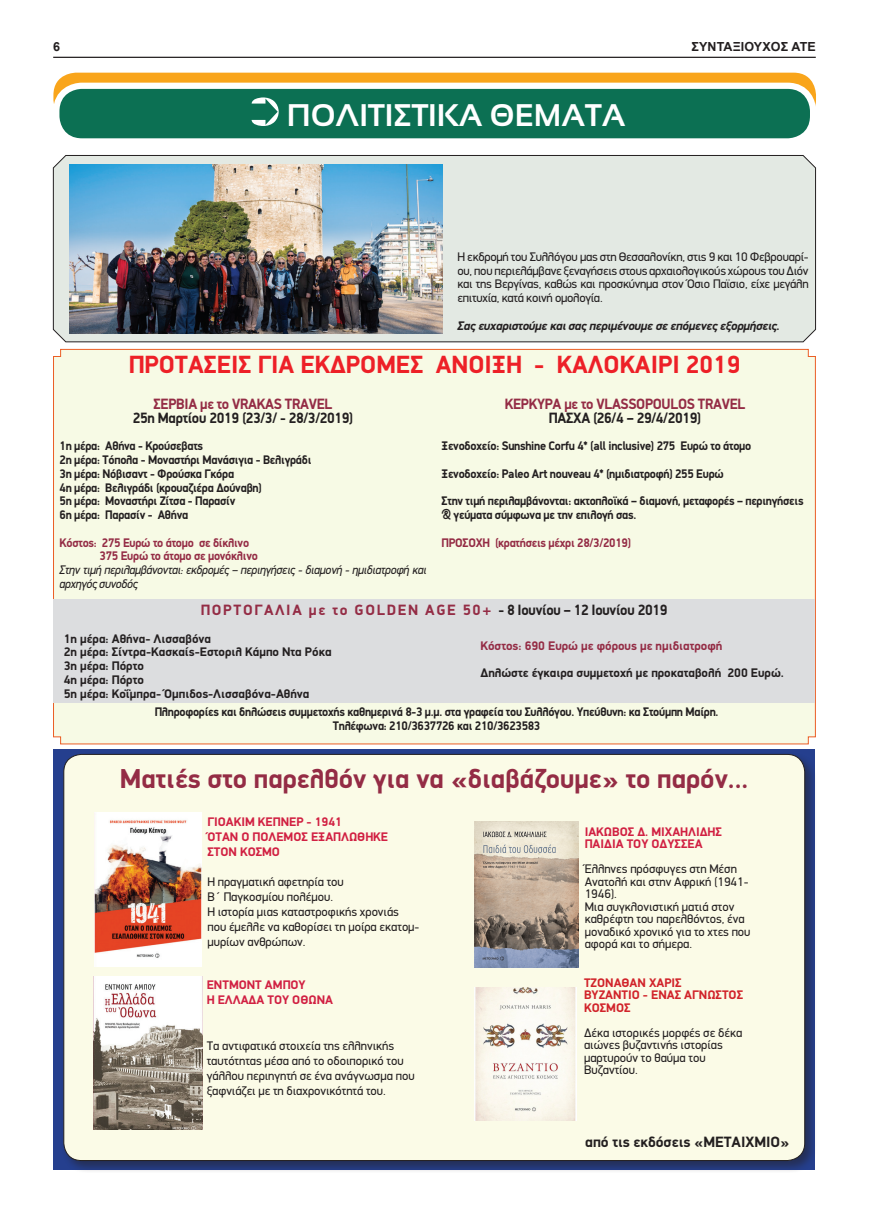
<style>
.page{position:relative;width:869px;height:1205px;background:#fff}
.page>*{position:absolute;margin:0;border:0;box-sizing:border-box;transform-origin:0 0}
.t1{font:700 31.25px "Sansation";color:#fff}
.t2{font:700 27.5px "PF Din Display";color:#942c45}
.t3{font:700 25px "PF Din Display";color:#ed2027}
.t4{font:700 15px "PF Din Display";letter-spacing:-.02em;color:#231f20;scale:.94 1}
.t5{font:700 15px "PF Din Display";letter-spacing:-.02em;color:#942c45;scale:.94 1}
.t6{font:700 15px "PF Din Display";letter-spacing:.11em;color:#942c45}
.t7{font:700 15px "PF Din Display";color:#231f20}
.t8{font:12.5px/12.5px "PF Din Display";color:#231f20}
.t9{font:700 12.5px/13.8px "PF Din Display";letter-spacing:-.02em;color:#231f20;scale:.94 1}
.t10{font:700 12.5px/13.8px "PF Din Display";color:#231f20}
.t11{font:700 12.5px/15px "PF Din Display";color:#d12042}
.t12{font:700 12.5px/13.8px "PF Din Display";letter-spacing:-.02em;color:#942c45;scale:.94 1}
.t13{font:italic 12.5px/13.8px "PF Din Display";letter-spacing:-.02em;color:#231f20;scale:.94 1}
.t14{font:italic 700 12.5px "PF Din Display";letter-spacing:-.02em;color:#231f20}
.t15{font:700 12.5px "PF Din Display";color:#d1232a}
.t16{font:700 12.5px "PF Din Display";color:#942c45}
.t17{font:700 12.5px "Arial";letter-spacing:.01em;color:#231f20}
.s1{color:#231f20}
</style>
<div class="page">
<hr style="left:53px;top:57px;width:762px;height:1px;background:#231f20">
<div style="left:53px;top:349px;width:762px;height:395px;background:#f7fae5"></div>
<div style="left:53px;top:73px;width:762px;height:49px;background:#f9a51b;border-radius:22px"></div>
<div style="left:56px;top:86px;width:756px;height:55px;background:#0c7053;border-radius:26px"></div>
<div style="left:53px;top:83px;width:762px;height:62px;border:6px solid #fff;border-radius:26px"></div>
<svg style="left:251px;top:97px;width:27px;height:29px"></svg>
<div style="left:53px;top:155px;width:762px;height:187px;background:#e3e9e3"></div>
<div style="left:53px;top:599px;width:761px;height:103px;background:#dcdddf"></div>
<img style="left:69px;top:164px;width:373px;height:169px">
<div style="left:61px;top:752px;width:756px;height:421px;background:#231f20;opacity:.5"></div>
<div style="left:64px;top:754px;width:740px;height:406px;background:#fbfbe7;border-radius:18px"></div>
<img style="left:94px;top:813px;width:107px;height:153px">
<img style="left:474px;top:821px;width:104px;height:146px">
<img style="left:93px;top:976px;width:109px;height:154px">
<img style="left:474px;top:987px;width:102px;height:133px">
<p class="t17" style="left:53px;top:39px;width:8px">6</p>
<p class="t17" style="left:691px;top:39px;width:126px">ΣΥΝΤΑΞΙΟΥΧΟΣ ΑΤΕ</p>
<h1 class="t1" style="left:287px;top:98px;width:340px">ΠΟΛΙΤΙΣΤΙΚΑ ΘΕΜΑΤΑ</h1>
<p class="t8" style="left:457px;top:250px;width:352px;line-height:13.8px;text-align:justify">Η εκδρομή του Συλλόγου μας στη Θεσσαλονίκη, στις 9 και 10 Φεβρουαρί&shy;ου, που περιελάμβανε ξεναγήσεις στους αρχαιολογικούς χώρους του Διόν και της Βεργίνας, καθώς και προσκύνημα στον Όσιο Παϊσιο, είχε μεγάλη επιτυχία, κατά κοινή ομολογία.</p>
<p class="t14" style="left:457px;top:318px;width:323px">Σας ευχαριστούμε και σας περιμένουμε σε επόμενες εξορμήσεις.</p>
<h3 class="t3" style="left:129px;top:349px;width:612px">ΠΡΟΤΑΣΕΙΣ ΓΙΑ ΕΚΔΡΟΜΕΣ ΑΝΟΙΞΗ - ΚΑΛΟΚΑΙΡΙ 2019</h3>
<p class="t5" style="left:154px;top:395px;width:192px">ΣΕΡΒΙΑ με το VRAKAS TRAVEL</p>
<p class="t4" style="left:133px;top:409px;width:236px">25η Μαρτίου 2019 (23/3/ - 28/3/2019)</p>
<p class="t9" style="left:60px;top:439px;width:269px">1η μέρα: Αθήνα - Κρούσεβατς<br>2η μέρα: Τόπολα - Μοναστήρι Μανάσιγια - Βελιγράδι 3η μέρα: Νόβισαντ - Φρούσκα Γκόρα<br>4η μέρα: Βελιγράδι (κρουαζιέρα Δούναβη)<br>5η μέρα: Μοναστήρι Ζίτσα - Παρασίν<br>6η μέρα: Παρασίν - Αθήνα</p>
<p class="t12" style="left:100px;top:535px;width:170px;text-indent:-40px">Κόστος: 275 Ευρώ το άτομο σε δίκλινο<br>375 Ευρώ το άτομο σε μονόκλινο</p>
<p class="t13" style="left:60px;top:563px;width:392px">Στην τιμή περιλαμβάνονται: εκδρομές – περιηγήσεις - διαμονή - ημιδιατροφή και αρχηγός συνοδός</p>
<p class="t5" style="left:504px;top:395px;width:257px">ΚΕΡΚΥΡΑ με το VLASSOPOULOS TRAVEL</p>
<p class="t4" style="left:548px;top:409px;width:163px">ΠΑΣΧΑ (26/4 – 29/4/2019)</p>
<p class="t9" style="left:441px;top:439px;width:331px">Ξενοδοχείο: Sunshine Corfu 4* (all inclusive) 275 Ευρώ το άτομο</p>
<p class="t9" style="left:441px;top:466px;width:301px">Ξενοδοχείο: Paleo Art nouveau 4* (ημιδιατροφή) 255 Ευρώ</p>
<p class="t9" style="left:441px;top:494px;width:386px">Στην τιμή περιλαμβάνονται: ακτοπλοϊκά – διαμονή, μεταφορές – περιηγήσεις &amp; γεύματα σύμφωνα με την επιλογή σας.</p>
<p class="t12" style="left:441px;top:535px;width:203px">ΠΡΟΣΟΧΗ (κρατήσεις μέχρι 28/3/2019)</p>
<p class="t6" style="left:201px;top:601px;width:468px">ΠΟΡΤΟΓΑΛΙΑ με το GOLDEN AGE 50+ <span class="s1">- 8 Ιουνίου – 12 Ιουνίου 2019</span></p>
<p class="t10" style="left:64px;top:631px;width:269px">1η μέρα: Αθήνα- Λισσαβόνα<br>2η μέρα: Σίντρα-Κασκαίς-Εστοριλ Κάμπο Ντα Ρόκα<br>3η μέρα: Πόρτο<br>4η μέρα: Πόρτο<br>5η μέρα: Κοΐμπρα- Όμπιδος-Λισσαβόνα-Αθήνα</p>
<p class="t16" style="left:480px;top:638px;width:243px">Κόστος: 690 Ευρώ με φόρους με ημιδιατροφή</p>
<p class="t10" style="left:480px;top:666px;width:305px">Δηλώστε έγκαιρα συμμετοχή με προκαταβολή 200 Ευρώ.</p>
<p class="t9" style="left:155px;top:705px;width:601px;text-align:center">Πληροφορίες και δηλώσεις συμμετοχής καθημερινά 8-3 μ.μ. στα γραφεία του Συλλόγου. Υπεύθυνη: κα Στούμπη Μαίρη.<br>Τηλέφωνα: 210/3637726 και 210/3623583</p>
<h2 class="t2" style="left:120px;top:762px;width:629px">Ματιές στο παρελθόν για να «διαβάζουμε» το παρόν...</h2>
<p class="t11" style="left:207px;top:814px;width:15px">Γιόακιμ</p>
<p class="t11" style="left:258px;top:814px;width:17px">Κέπνερ</p>
<p class="t11" style="left:207px;top:814px;width:182px;text-indent:99px">- 1941<br>ΌΤΑΝ Ο ΠΟΛΕΜΟΣ ΕΞΑΠΛΩΘΗΚΕ<br>ΣΤΟΝ ΚΟΣΜΟ</p>
<p class="t8" style="left:207px;top:874px;width:213px;line-height:15px">Η πραγματική αφετηρία του<br>Β΄ Παγκοσμίου πολέμου.<br>Η ιστορία μιας καταστροφικής χρονιάς που έμελλε να καθορίσει τη μοίρα εκατομ&shy;μυρίων ανθρώπων.</p>
<p class="t11" style="left:584px;top:824px;width:13px">Ιάκωβος</p>
<p class="t11" style="left:637px;top:824px;width:32px">Δ. Μιχαηλίδης</p>
<p class="t11" style="left:584px;top:836px;width:16px">Παιδιά</p>
<p class="t11" style="left:626px;top:836px;width:9px">του</p>
<p class="t11" style="left:651px;top:836px;width:17px">Οδυσσέα</p>
<p class="t8" style="left:584px;top:862px;width:167px">Έλληνες πρόσφυγες στη Μέση<br>Ανατολή και στην Αφρική (1941-<br>1946).<br>Μια συγκλονιστική ματιά στον καθρέφτη του παρελθόντος, ένα μοναδικό χρονικό για το χτες που αφορά και το σήμερα.</p>
<p class="t11" style="left:207px;top:977px;width:128px">ΕΝΤΜΟΝΤ ΑΜΠΟΥ<br>Η ΕΛΛΑΔΑ ΤΟΥ ΌΘΩΝΑ</p>
<p class="t8" style="left:207px;top:1037px;width:209px;line-height:15px">Τα αντιφατικά στοιχεία της ελληνικής ταυτότητας μέσα από το οδοιπορικό του γάλλου περιηγητή σε ένα ανάγνωσμα που ξαφνιάζει με τη διαχρονικότητά του.</p>
<p class="t15" style="left:583px;top:975px;width:16px">Τζόναθαν</p>
<p class="t15" style="left:648px;top:975px;width:15px">Χάρις</p>
<p class="t15" style="left:583px;top:987px;width:16px">Βυζάντιο</p>
<p class="t15" style="left:642px;top:987px;width:17px">- Ένας</p>
<p class="t15" style="left:684px;top:987px;width:9px">άγνωστος</p>
<p class="t15" style="left:583px;top:1000px;width:9px">κόσμος</p>
<p class="t8" style="left:583px;top:1026px;width:160px">Δέκα ιστορικές μορφές σε δέκα αιώνες βυζαντινής ιστορίας μαρτυρούν το θαύμα του<br>Βυζαντίου.</p>
<p class="t7" style="left:585px;top:1132px;width:205px">από τις εκδόσεις «ΜΕΤΑΙΧΜΙΟ»</p>
</div>
